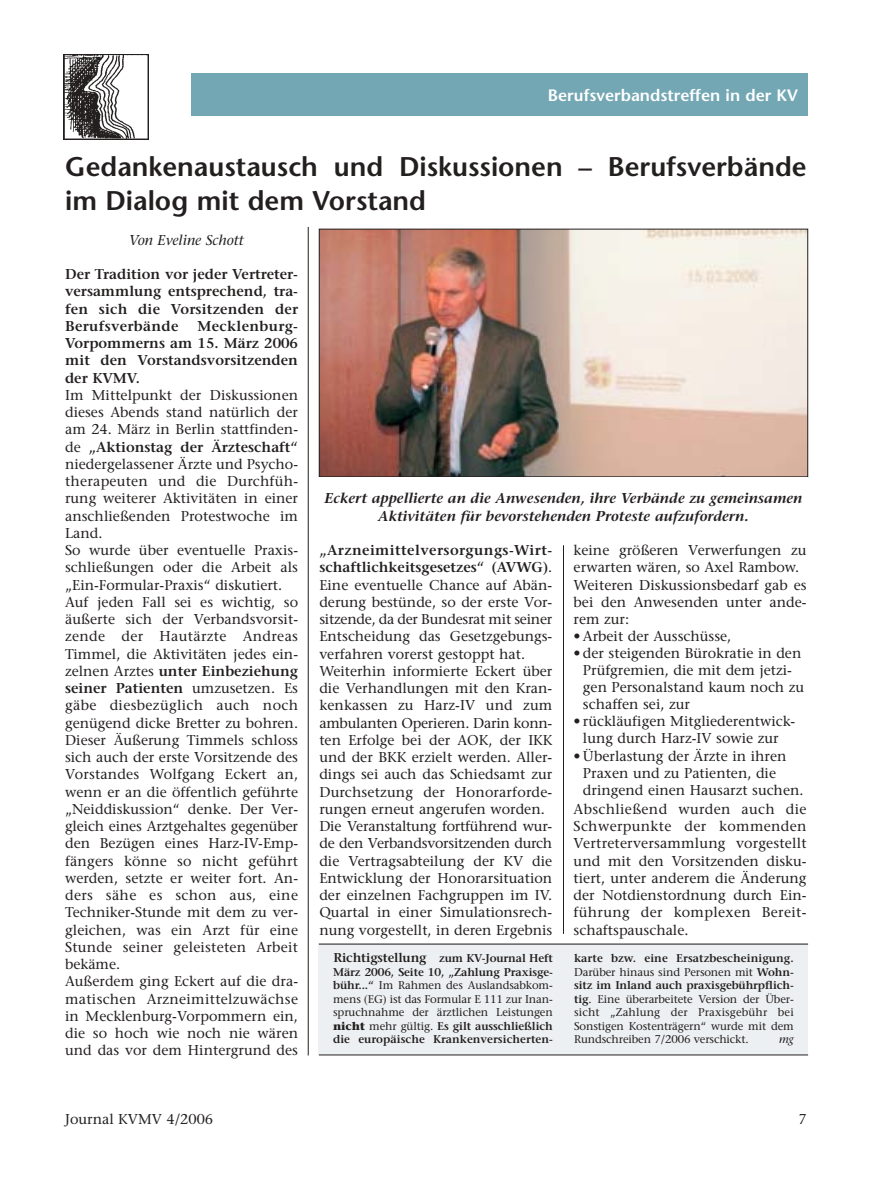
<style>
.page{position:relative;width:893px;height:1191px;background:#fff}
.page>*{position:absolute;margin:0;border:0;box-sizing:border-box;transform-origin:0 0}
.t1{font:600 27px/34.5px "Stone Sans";color:#231f1f}
.t2{font:600 16.5px "Stone Sans";color:#fff}
.t3{font:14.25px/17.2px "Stone Serif";color:#231f1f}
.t4{font:600 14.25px/17.2px "Stone Serif";letter-spacing:.005em;color:#231f1f;text-align:justify}
.t5{font:italic 600 14.25px/17.2px "Stone Serif";color:#231f1f;text-align:center}
.t6{font:italic 14.25px "Stone Serif";color:#231f1f}
.t7{font:600 12.75px "Stone Serif";letter-spacing:-.01em;color:#231f1f}
.t8{font:11.25px/13.5px "Stone Serif";letter-spacing:-.01em;color:#231f1f;text-align:justify}
.t9{font:600 11.25px/13.5px "Stone Serif";color:#231f1f;text-align:justify}
.t10{font:italic 11.25px "Stone Serif";color:#231f1f}
.s1{font-weight:600}
.s2{font-weight:400}
.s3{font-weight:700}
</style>
<div class="page">
<div style="left:191px;top:73px;width:617px;height:43px;background:#73a7b4"></div>
<img style="left:64px;top:54px;width:85px;height:85px">
<hr style="left:563px;top:545px;width:1px;height:389px;background:#231f1f">
<hr style="left:308px;top:200px;width:1px;height:855px;background:#231f1f">
<div style="left:64px;top:148px;width:744px;height:79px;background:#fff"></div>
<img style="left:321px;top:231px;width:485px;height:244px">
<div style="left:319px;top:229px;width:489px;height:248px;border:1px solid #231f1f"></div>
<div style="left:319px;top:943px;width:489px;height:112px;background:#edf0f2"></div>
<hr style="left:319px;top:944px;width:489px;height:1px;background:#231f1f">
<hr style="left:319px;top:1055px;width:489px;height:1px;background:#231f1f">
<p class="t2" style="left:548px;top:89px;width:252px">Berufsverbandstreffen in der KV</p>
<h1 class="t1" style="left:65px;top:152px;width:743px">Gedankenaustausch und Diskussionen – Berufsverbände im Dialog mit dem Vorstand</h1>
<p class="t6" style="left:129px;top:234px;width:116px">Von Eveline Schott</p>
<p class="t4" style="left:65px;top:267px;width:234px">Der Tradition vor jeder Vertreter&shy;versammlung entsprechend, tra&shy;fen sich die Vorsitzenden der Berufsverbände</p>
<p class="t4" style="left:65px;top:319px;width:234px;text-indent:132px">Mecklenburg-Vorpommerns am 15. März 2006 mit den Vorstandsvorsitzenden der KVMV.</p>
<p class="t3" style="left:65px;top:388px;width:234px">Im Mittelpunkt der Diskussionen dieses Abends stand natürlich der am 24. März in Berlin stattfinden&shy;de <span class="s1">„Aktionstag der Ärzteschaft“ </span>niedergelassener Ärzte und Psycho&shy;therapeuten und die Durchfüh&shy;rung weiterer Aktivitäten in einer anschließenden Protestwoche im<br>Land.<br>So wurde über eventuelle Praxis&shy;schließungen oder die Arbeit als „Ein-Formular-Praxis“ diskutiert.<br>Auf jeden Fall sei es wichtig, so äußerte sich der Verbandsvorsit&shy;zende der Hautärzte Andreas<br>Timmel, die Aktivitäten jedes ein&shy;zelnen Arztes <span class="s1">unter Einbeziehung seiner Patienten</span> umzusetzen. Es gäbe diesbezüglich auch noch genügend dicke Bretter zu bohren.<br>Dieser Äußerung Timmels schloss sich auch der erste Vorsitzende des<br>Vorstandes Wolfgang Eckert an, wenn er an die öffentlich geführte „Neiddiskussion“ denke. Der Ver&shy;gleich eines Arztgehaltes gegenüber den Bezügen eines Harz-IV-Emp&shy;fängers könne so nicht geführt werden, setzte er weiter fort. An&shy;ders sähe es schon aus, eine<br>Techniker-Stunde mit dem zu ver&shy;gleichen, was ein Arzt für eine<br>Stunde seiner geleisteten Arbeit bekäme.<br>Außerdem ging Eckert auf die dra&shy;matischen Arzneimittelzuwächse in Mecklenburg-Vorpommern ein, die so hoch wie noch nie wären und das vor dem Hintergrund des</p>
<p class="t5" style="left:324px;top:491px;width:479px">Eckert appellierte an die Anwesenden, ihre Verbände zu gemeinsamen<br>Aktivitäten für bevorstehenden Proteste aufzufordern.</p>
<p class="t3" style="left:319px;top:543px;width:234px"><span class="s1">„Arzneimittelversorgungs-Wirt&shy;schaftlichkeitsgesetzes“ (AVWG)</span>.<br>Eine eventuelle Chance auf Abän&shy;derung bestünde, so der erste Vor&shy;sitzende, da der Bundesrat mit seiner Entscheidung das Gesetzgebungs&shy;verfahren vorerst gestoppt hat.<br>Weiterhin informierte Eckert über die Verhandlungen mit den Kran&shy;kenkassen zu Harz-IV und zum ambulanten Operieren. Darin konn&shy;ten Erfolge bei der AOK, der IKK und der BKK erzielt werden. Aller&shy;dings sei auch das Schiedsamt zur Durchsetzung der Honorarforde&shy;rungen erneut angerufen worden.<br>Die Veranstaltung fortführend wur&shy;de den Verbandsvorsitzenden durch die Vertragsabteilung der KV die Entwicklung der Honorarsituation der einzelnen Fachgruppen im IV.<br>Quartal in einer Simulationsrech&shy;nung vorgestellt, in deren Ergebnis</p>
<p class="t3" style="left:573px;top:543px;width:234px">keine größeren Verwerfungen zu erwarten wären, so Axel Rambow.<br>Weiteren Diskussionsbedarf gab es bei den Anwesenden unter ande&shy;rem zur:</p>
<p class="t3" style="left:573px;top:629px;width:159px">• Arbeit der Ausschüsse,</p>
<p class="t3" style="left:583px;top:646px;width:223px;text-indent:-9px">• der steigenden Bürokratie in den<br>Prüfgremien, die mit dem jetzi&shy;gen Personalstand kaum noch zu schaffen sei, zur</p>
<p class="t3" style="left:573px;top:714px;width:223px;text-align:center">• rückläufigen Mitgliederentwick&shy;lung durch Harz-IV sowie zur</p>
<p class="t3" style="left:583px;top:749px;width:222px;text-indent:-9px">• Überlastung der Ärzte in ihren<br>Praxen und zu Patienten, die dringend einen Hausarzt suchen.</p>
<p class="t3" style="left:573px;top:802px;width:234px;text-align:justify">Abschließend wurden auch die Schwerpunkte der kommenden Vertreterversammlung vorgestellt und mit den Vorsitzenden disku&shy;tiert, unter anderem die Änderung der Notdienstordnung durch Ein&shy;führung der komplexen Bereit&shy;schaftspauschale.</p>
<p class="t7" style="left:333px;top:952px;width:95px">Richtigstellung</p>
<p class="t9" style="left:333px;top:953px;width:221px;text-indent:106px">zum KV-Journal Heft März 2006, Seite 10, „Zahlung Praxisge&shy;bühr...“ <span class="s2">Im Rahmen des Auslandsabkom&shy;mens (EG) ist das Formular E 111 zur Inan&shy;spruchnahme der ärztlichen Leistungen </span><span class="s3">nicht</span> <span class="s2">mehr gültig.</span> Es gilt ausschließlich die europäische Krankenversicherten-</p>
<p class="t8" style="left:574px;top:953px;width:221px"><span class="s1">karte bzw. eine Ersatzbescheinigung.<br></span>Darüber hinaus sind Personen mit <span class="s1">Wohn&shy;sitz im Inland auch praxisgebührpflich&shy;tig</span>. Eine überarbeitete Version der Über&shy;sicht „Zahlung der Praxisgebühr bei Sonstigen Kostenträgern“ wurde mit dem Rundschreiben 7/2006 verschickt.</p>
<p class="t10" style="left:779px;top:1035px;width:16px">mg</p>
<p class="t3" style="left:65px;top:1112px;width:149px">Journal KVMV 4/2006</p>
<p class="t3" style="left:798px;top:1112px;width:10px">7</p>
</div>
